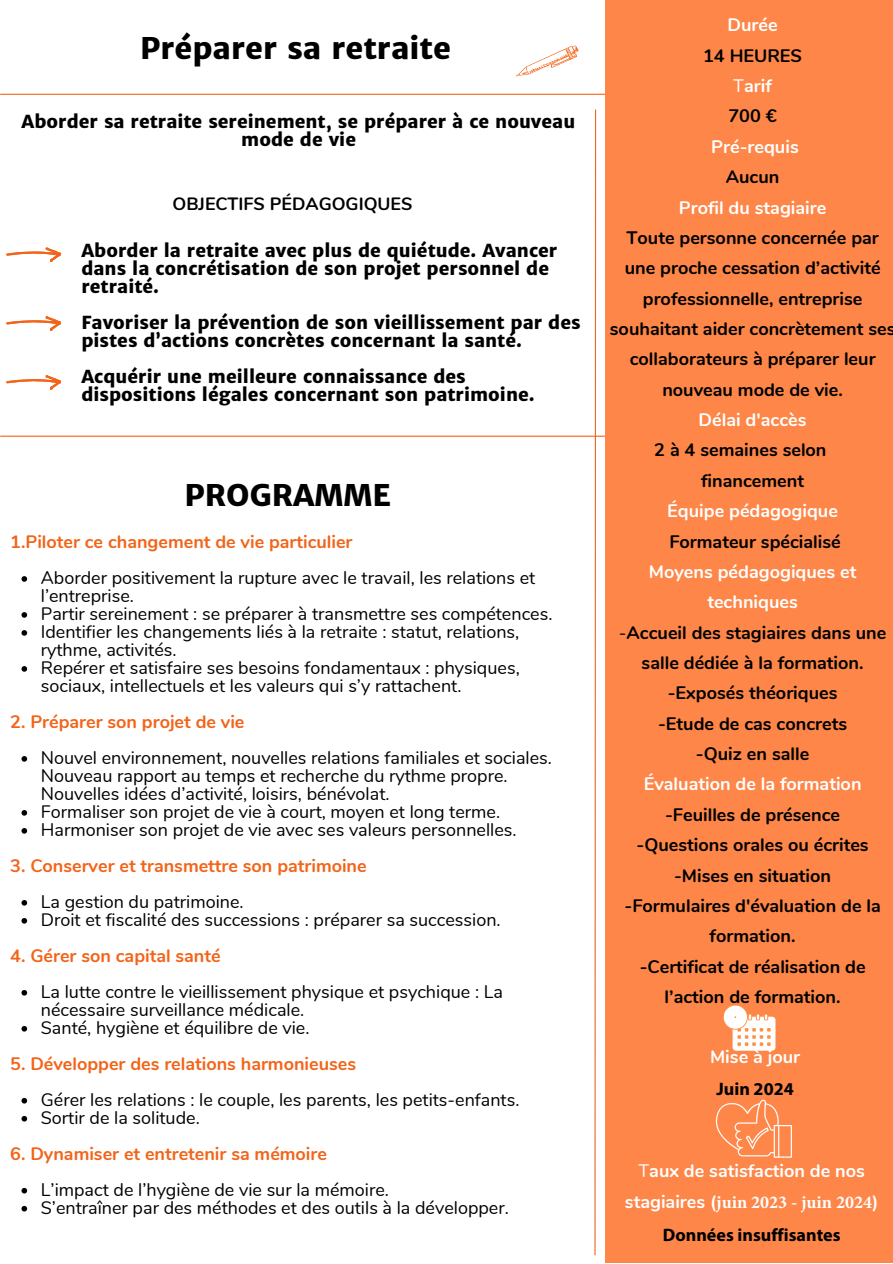
<style>
.page{position:relative;width:893px;height:1264px;background:#fff}
.page>*{position:absolute;margin:0;border:0;box-sizing:border-box;transform-origin:0 0}
.t1{font:800 30px "Merriweather Sans";color:#000}
.t2{font:18px/18px "Nunito";color:#000}
.t3{font:700 18px/30.3px "Nunito";color:#000;text-align:center}
.t4{font:800 18px/18px "Merriweather Sans";color:#000}
.t5{font:700 18px/30.3px "Nunito";color:#fff;text-align:center}
.t6{font:700 18px "Nunito";color:#f26419}
.t7{font:700 18px "Myriad Pro";color:#000}
.t8{font:700 17.85px "Nunito";color:#000}
.s1{font-weight:400}
.s2{font-family:"Myriad Pro";color:#000}
.s3{font-family:"Minion Pro"}
</style>
<div class="page">
<svg style="left:594px;top:109px;width:2px;height:1146px;background:#f7a87f"></svg>
<hr style="left:1px;top:94px;width:891px;height:1px;background:#f26419">
<hr style="left:1px;top:435px;width:605px;height:2px;background:#f26419">
<div style="left:605px;top:0;width:287px;height:1262px;background:#fd8648"></div>
<svg style="left:516px;top:45px;width:62px;height:31px"></svg>
<svg style="left:6px;top:316px;width:55px;height:15px"></svg>
<svg style="left:6px;top:247px;width:55px;height:15px"></svg>
<svg style="left:6px;top:375px;width:55px;height:14px"></svg>
<svg style="left:723px;top:1005px;width:52px;height:45px"></svg>
<svg style="left:715px;top:1099px;width:76px;height:58px"></svg>
<svg style="left:21px;top:576px;width:6px;height:5px"></svg>
<svg style="left:21px;top:612px;width:6px;height:5px"></svg>
<svg style="left:21px;top:630px;width:6px;height:5px"></svg>
<svg style="left:21px;top:666px;width:6px;height:5px"></svg>
<svg style="left:21px;top:756px;width:6px;height:5px"></svg>
<svg style="left:21px;top:810px;width:6px;height:5px"></svg>
<svg style="left:21px;top:828px;width:6px;height:5px"></svg>
<svg style="left:21px;top:900px;width:6px;height:5px"></svg>
<svg style="left:21px;top:918px;width:6px;height:5px"></svg>
<svg style="left:21px;top:990px;width:6px;height:5px"></svg>
<svg style="left:21px;top:1026px;width:6px;height:5px"></svg>
<svg style="left:21px;top:1098px;width:6px;height:5px"></svg>
<svg style="left:21px;top:1115px;width:6px;height:6px"></svg>
<svg style="left:21px;top:1187px;width:6px;height:6px"></svg>
<svg style="left:21px;top:1205px;width:6px;height:6px"></svg>
<p class="t1" style="left:140px;top:30px;width:312px">Préparer sa retraite</p>
<p class="t4" style="left:22px;top:113px;width:555px;text-align:center">Aborder sa retraite sereinement, se préparer à ce nouveau mode de vie</p>
<p class="t8" style="left:172px;top:192px;width:241px">OBJECTIFS PÉDAGOGIQUES</p>
<p class="t4" style="left:81px;top:242px;width:477px">Aborder la retraite avec plus de quiétude. Avancer dans la concrétisation de son projet personnel de retraité.</p>
<p class="t4" style="left:81px;top:314px;width:500px">Favoriser la prévention de son vieillissement par des pistes d’actions concrètes concernant la santé.</p>
<p class="t4" style="left:81px;top:368px;width:454px">Acquérir une meilleure connaissance des dispositions légales concernant son patrimoine.</p>
<p class="t1" style="left:184px;top:476px;width:208px">PROGRAMME</p>
<p class="t6" style="left:10px;top:530px;width:344px">1.Piloter ce changement de vie particulier</p>
<p class="t2" style="left:41px;top:569px;width:496px">Aborder positivement la rupture avec le travail, les relations et l’entreprise.</p>
<p class="t2" style="left:41px;top:605px;width:513px">Partir sereinement : se préparer à transmettre ses compétences.</p>
<p class="t2" style="left:41px;top:623px;width:480px">Identifier les changements liés à la retraite : statut, relations, rythme, activités.</p>
<p class="t2" style="left:41px;top:659px;width:480px">Repérer et satisfaire ses besoins fondamentaux : physiques, sociaux, intellectuels et les valeurs qui s’y rattachent.</p>
<p class="t6" style="left:10px;top:709px;width:236px">2. Préparer son projet de vie</p>
<p class="t2" style="left:41px;top:749px;width:512px">Nouvel environnement, nouvelles relations familiales et sociales.<br>Nouveau rapport au temps et recherche du rythme propre.<br>Nouvelles idées d’activité, loisirs, bénévolat.</p>
<p class="t2" style="left:41px;top:803px;width:461px">Formaliser son projet de vie à court, moyen et long terme.</p>
<p class="t2" style="left:41px;top:821px;width:477px">Harmoniser son projet de vie avec ses valeurs personnelles.</p>
<p class="t6" style="left:10px;top:853px;width:358px">3. Conserver et transmettre son patrimoine</p>
<p class="t2" style="left:41px;top:893px;width:204px">La gestion du patrimoine.</p>
<p class="t2" style="left:41px;top:911px;width:461px">Droit et fiscalité des successions : préparer sa succession.</p>
<p class="t6" style="left:10px;top:943px;width:212px">4. Gérer son capital santé</p>
<p class="t2" style="left:41px;top:982px;width:463px">La lutte contre le vieillissement physique et psychique : La nécessaire surveillance médicale.</p>
<p class="t2" style="left:41px;top:1018px;width:270px">Santé, hygiène et équilibre de vie.</p>
<p class="t6" style="left:10px;top:1051px;width:347px">5. Développer des relations harmonieuses</p>
<p class="t2" style="left:41px;top:1090px;width:480px">Gérer les relations : le couple, les parents, les petits-enfants.</p>
<p class="t2" style="left:41px;top:1108px;width:160px">Sortir de la solitude.</p>
<p class="t6" style="left:10px;top:1141px;width:318px">6. Dynamiser et entretenir sa mémoire</p>
<p class="t2" style="left:41px;top:1180px;width:349px">L’impact de l’hygiène de vie sur la mémoire.</p>
<p class="t2" style="left:41px;top:1198px;width:469px">S’entraîner par des méthodes et des outils à la développer.</p>
<p class="t5" style="left:727px;top:10px;width:52px">Durée</p>
<p class="t3" style="left:703px;top:41px;width:100px">14 HEURES</p>
<p class="t5" style="left:733px;top:71px;width:40px"><span class="s1">T</span>arif</p>
<p class="t3" style="left:728px;top:101px;width:50px">700 €</p>
<p class="t5" style="left:711px;top:132px;width:89px">Pré-requis</p>
<p class="t3" style="left:725px;top:162px;width:55px">Aucun</p>
<p class="t5" style="left:678px;top:192px;width:149px">Profil du stagiaire</p>
<p class="t3" style="left:609px;top:223px;width:287px">Toute personne concernée par une proche cessation d’activité professionnelle, entreprise souhaitant aider concrètement ses collaborateurs à préparer leur nouveau mode de vie.</p>
<p class="t5" style="left:698px;top:405px;width:109px">Délai d'accès</p>
<p class="t3" style="left:701px;top:435px;width:127px;text-align:left;text-indent:-47px">2 à 4 semaines selon financement</p>
<p class="t5" style="left:667px;top:496px;width:172px">Équipe pédagogique</p>
<p class="t3" style="left:669px;top:526px;width:173px">Formateur spécialisé</p>
<p class="t5" style="left:648px;top:557px;width:209px">Moyens pédagogiques et techniques</p>
<p class="t3" style="left:618px;top:617px;width:269px"><span class="s1">-</span>Accueil des stagiaires dans une salle dédiée à la formation.</p>
<p class="t3" style="left:667px;top:678px;width:171px">-Exposés théoriques</p>
<p class="t3" style="left:658px;top:708px;width:190px">-Etude de cas concrets</p>
<p class="t3" style="left:695px;top:739px;width:115px">-Quiz en salle</p>
<p class="t5" style="left:643px;top:769px;width:219px">Évaluation de la formation</p>
<p class="t3" style="left:665px;top:799px;width:177px">-Feuilles de présence</p>
<p class="t3" style="left:636px;top:830px;width:234px">-Questions orales ou écrites</p>
<p class="t3" style="left:674px;top:860px;width:159px">-Mises en situation</p>
<p class="t3" style="left:624px;top:890px;width:258px">-Formulaires d'évaluation de la formation.</p>
<p class="t3" style="left:639px;top:951px;width:227px">-Certificat de réalisation de l’action de formation.</p>
<p class="t5" style="left:710px;top:1040px;width:91px;line-height:32.2px">Mise à jour<br><span class="s2">Juin 2024</span></p>
<p class="t5" style="left:625px;top:1156px;width:255px"><span class="s1">T</span>aux de satisfaction de nos stagiaires (<span class="s3">juin 2023 - juin 2024</span>)</p>
<p class="t7" style="left:662px;top:1222px;width:179px">Données insuffisantes</p>
</div>
